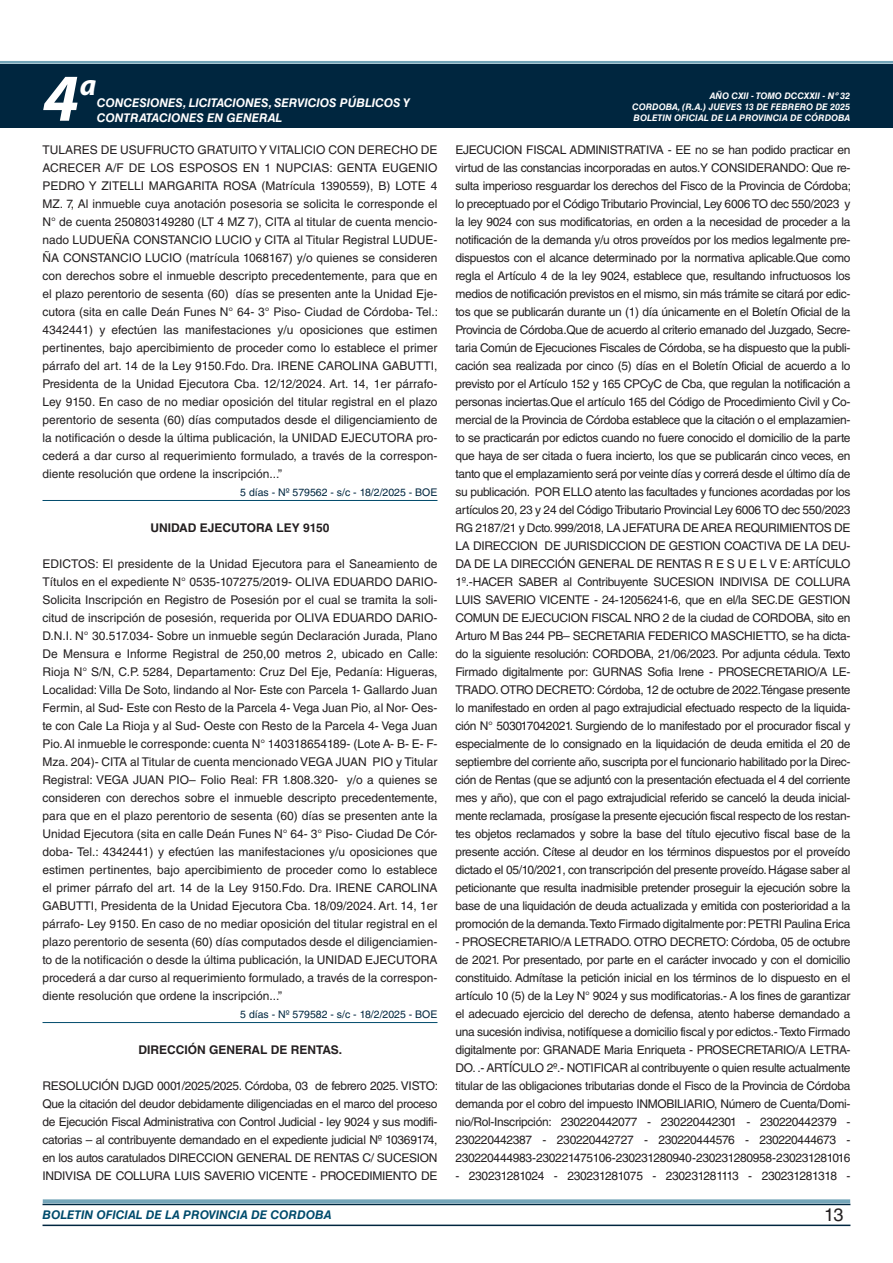
<style>
.page{position:relative;width:893px;height:1263px;background:#fff}
.page>*{position:absolute;margin:0;border:0;box-sizing:border-box;transform-origin:0 0}
.t1{font:italic 700 67.5px "Myriad Pro";color:#fff}
.t2{font:italic 700 30px "Myriad Pro";color:#fff}
.t3{font:18px "Helvetica LT Std";color:#231f20}
.TEXTO_BASE{font:12px/18px "Helvetica LT Std";letter-spacing:-.025em;color:#231f20;text-align:justify}
.t4{font:italic 700 12px/14.4px "Helvetica LT Std";color:#fff}
.RESUELVE{font:700 12px "Helvetica LT Std";color:#231f20}
.t5{font:italic 700 12px "Helvetica LT Std";color:#004b6c}
.FECHA_DE_VENCIMIENTO{font:10.5px "Helvetica LT Std";color:#00263f}
.t6{font:italic 700 9px/10.8px "Helvetica LT Std";color:#fff;text-align:right}
</style>
<div class="page">
<div style="left:0;top:61px;width:893px;height:6px;background:#fff;opacity:.75"></div>
<hr style="left:43px;top:1224px;width:807px;height:2px;background:#00263f">
<div style="left:42px;top:1198px;width:809px;height:8px;background:#fff;opacity:.75"></div>
<div style="left:0;top:64px;width:893px;height:64px;background:#00263f"></div>
<hr style="left:43px;top:500px;width:394px;height:1px;background:#004b6c">
<hr style="left:43px;top:1022px;width:394px;height:1px;background:#004b6c">
<h1 class="t1" style="left:43px;top:54px;width:38px">4</h1>
<h2 class="t2" style="left:80px;top:66px;width:18px">a</h2>
<p class="t4" style="left:97px;top:96px;width:315px">CONCESIONES, LICITACIONES, SERVICIOS PÚBLICOS Y<br>CONTRATACIONES EN GENERAL</p>
<p class="TEXTO_BASE" style="left:43px;top:141px;width:397px">TULARES DE USUFRUCTO GRATUITO Y VITALICIO CON DERECHO DE ACRECER A/F DE LOS ESPOSOS EN 1 NUPCIAS: GENTA EUGENIO PEDRO Y ZITELLI MARGARITA ROSA (Matrícula 1390559), B) LOTE 4<br>MZ. 7, Al inmueble cuya anotación posesoria se solicita le corresponde el N° de cuenta 250803149280 (LT 4 MZ 7), CITA al titular de cuenta mencio&shy;nado LUDUEÑA CONSTANCIO LUCIO y CITA al Titular Registral LUDUE-ÑA CONSTANCIO LUCIO (matrícula 1068167) y/o quienes se consideren con derechos sobre el inmueble descripto precedentemente, para que en el plazo perentorio de sesenta (60) días se presenten ante la Unidad Eje&shy;cutora (sita en calle Deán Funes N° 64- 3° Piso- Ciudad de Córdoba- Tel.:<br>4342441) y efectúen las manifestaciones y/u oposiciones que estimen pertinentes, bajo apercibimiento de proceder como lo establece el primer párrafo del art. 14 de la Ley 9150.Fdo. Dra. IRENE CAROLINA GABUTTI, Presidenta de la Unidad Ejecutora Cba. 12/12/2024. Art. 14, 1er párrafo-Ley 9150. En caso de no mediar oposición del titular registral en el plazo perentorio de sesenta (60) días computados desde el diligenciamiento de la notificación o desde la última publicación, la UNIDAD EJECUTORA pro&shy;cederá a dar curso al requerimiento formulado, a través de la correspon&shy;diente resolución que ordene la inscripción...”</p>
<p class="FECHA_DE_VENCIMIENTO" style="left:240px;top:486px;width:199px">5 días - Nº 579562 - s/c - 18/2/2025 - BOE</p>
<p class="RESUELVE" style="left:150px;top:520px;width:181px">UNIDAD EJECUTORA LEY 9150</p>
<p class="TEXTO_BASE" style="left:43px;top:555px;width:397px">EDICTOS: El presidente de la Unidad Ejecutora para el Saneamiento de Títulos en el expediente N° 0535-107275/2019- OLIVA EDUARDO DARIO-Solicita Inscripción en Registro de Posesión por el cual se tramita la soli&shy;citud de inscripción de posesión, requerida por OLIVA EDUARDO DARIO-D.N.I. N° 30.517.034- Sobre un inmueble según Declaración Jurada, Plano De Mensura e Informe Registral de 250,00 metros 2, ubicado en Calle:<br>Rioja N° S/N, C.P. 5284, Departamento: Cruz Del Eje, Pedanía: Higueras, Localidad: Villa De Soto, lindando al Nor- Este con Parcela 1- Gallardo Juan Fermin, al Sud- Este con Resto de la Parcela 4- Vega Juan Pio, al Nor- Oes&shy;te con Cale La Rioja y al Sud- Oeste con Resto de la Parcela 4- Vega Juan Pio. Al inmueble le corresponde: cuenta N° 140318654189- (Lote A- B- E- F-Mza. 204)- CITA al Titular de cuenta mencionado VEGA JUAN PIO y Titular Registral: VEGA JUAN PIO– Folio Real: FR 1.808.320- y/o a quienes se consideren con derechos sobre el inmueble descripto precedentemente, para que en el plazo perentorio de sesenta (60) días se presenten ante la Unidad Ejecutora (sita en calle Deán Funes N° 64- 3° Piso- Ciudad De Cór&shy;doba- Tel.: 4342441) y efectúen las manifestaciones y/u oposiciones que estimen pertinentes, bajo apercibimiento de proceder como lo establece el primer párrafo del art. 14 de la Ley 9150.Fdo. Dra. IRENE CAROLINA GABUTTI, Presidenta de la Unidad Ejecutora Cba. 18/09/2024. Art. 14, 1er párrafo- Ley 9150. En caso de no mediar oposición del titular registral en el plazo perentorio de sesenta (60) días computados desde el diligenciamien&shy;to de la notificación o desde la última publicación, la UNIDAD EJECUTORA procederá a dar curso al requerimiento formulado, a través de la correspon&shy;diente resolución que ordene la inscripción...”</p>
<p class="FECHA_DE_VENCIMIENTO" style="left:240px;top:1008px;width:199px">5 días - Nº 579582 - s/c - 18/2/2025 - BOE</p>
<p class="RESUELVE" style="left:138px;top:1042px;width:205px">DIRECCIÓN GENERAL DE RENTAS.</p>
<p class="TEXTO_BASE" style="left:43px;top:1077px;width:397px">RESOLUCIÓN DJGD 0001/2025/2025. Córdoba, 03 de febrero 2025. VISTO:<br>Que la citación del deudor debidamente diligenciadas en el marco del proceso de Ejecución Fiscal Administrativa con Control Judicial - ley 9024 y sus modifi&shy;catorias – al contribuyente demandado en el expediente judicial Nº 10369174, en los autos caratulados DIRECCION GENERAL DE RENTAS C/ SUCESION INDIVISA DE COLLURA LUIS SAVERIO VICENTE - PROCEDIMIENTO DE</p>
<p class="t6" style="left:632px;top:91px;width:220px">AÑO CXII - TOMO DCCXXII - Nº 32<br>CORDOBA, (R.A.) JUEVES 13 DE FEBRERO DE 2025</p>
<p class="t6" style="left:634px;top:112px;width:218px">BOLETIN OFICIAL DE LA PROVINCIA DE CÓRDOBA</p>
<p class="TEXTO_BASE" style="left:455px;top:141px;width:397px">EJECUCION FISCAL ADMINISTRATIVA - EE no se han podido practicar en virtud de las constancias incorporadas en autos.Y CONSIDERANDO: Que re&shy;sulta imperioso resguardar los derechos del Fisco de la Provincia de Córdoba; lo preceptuado por el Código Tributario Provincial, Ley 6006 TO dec 550/2023 y la ley 9024 con sus modificatorias, en orden a la necesidad de proceder a la notificación de la demanda y/u otros proveídos por los medios legalmente pre&shy;dispuestos con el alcance determinado por la normativa aplicable.Que como regla el Artículo 4 de la ley 9024, establece que, resultando infructuosos los medios de notificación previstos en el mismo, sin más trámite se citará por edic&shy;tos que se publicarán durante un (1) día únicamente en el Boletín Oficial de la Provincia de Córdoba.Que de acuerdo al criterio emanado del Juzgado, Secre&shy;taria Común de Ejecuciones Fiscales de Córdoba, se ha dispuesto que la publi&shy;cación sea realizada por cinco (5) días en el Boletín Oficial de acuerdo a lo previsto por el Artículo 152 y 165 CPCyC de Cba, que regulan la notificación a personas inciertas.Que el artículo 165 del Código de Procedimiento Civil y Co&shy;mercial de la Provincia de Córdoba establece que la citación o el emplazamien&shy;to se practicarán por edictos cuando no fuere conocido el domicilio de la parte que haya de ser citada o fuera incierto, los que se publicarán cinco veces, en tanto que el emplazamiento será por veinte días y correrá desde el último día de su publicación. POR ELLO atento las facultades y funciones acordadas por los artículos 20, 23 y 24 del Código Tributario Provincial Ley 6006 TO dec 550/2023<br>RG 2187/21 y Dcto. 999/2018, LA JEFATURA DE AREA REQURIMIENTOS DE LA DIRECCION DE JURISDICCION DE GESTION COACTIVA DE LA DEU-DA DE LA DIRECCIÓN GENERAL DE RENTAS R E S U E L V E: ARTÍCULO 1º.-HACER SABER al Contribuyente SUCESION INDIVISA DE COLLURA LUIS SAVERIO VICENTE - 24-12056241-6, que en el/la SEC.DE GESTION COMUN DE EJECUCION FISCAL NRO 2 de la ciudad de CORDOBA, sito en Arturo M Bas 244 PB– SECRETARIA FEDERICO MASCHIETTO, se ha dicta&shy;do la siguiente resolución: CORDOBA, 21/06/2023. Por adjunta cédula. Texto Firmado digitalmente por: GURNAS Sofia Irene - PROSECRETARIO/A LE-TRADO. OTRO DECRETO: Córdoba, 12 de octubre de 2022.Téngase presente lo manifestado en orden al pago extrajudicial efectuado respecto de la liquida&shy;ción N° 503017042021. Surgiendo de lo manifestado por el procurador fiscal y especialmente de lo consignado en la liquidación de deuda emitida el 20 de septiembre del corriente año, suscripta por el funcionario habilitado por la Direc&shy;ción de Rentas (que se adjuntó con la presentación efectuada el 4 del corriente mes y año), que con el pago extrajudicial referido se canceló la deuda inicial&shy;mente reclamada, prosígase la presente ejecución fiscal respecto de los restan&shy;tes objetos reclamados y sobre la base del título ejecutivo fiscal base de la presente acción. Cítese al deudor en los términos dispuestos por el proveído dictado el 05/10/2021, con transcripción del presente proveído. Hágase saber al peticionante que resulta inadmisible pretender proseguir la ejecución sobre la base de una liquidación de deuda actualizada y emitida con posterioridad a la promoción de la demanda. Texto Firmado digitalmente por: PETRI Paulina Erica</p>
<p class="TEXTO_BASE" style="left:455px;top:933px;width:396px">- PROSECRETARIO/A LETRADO. OTRO DECRETO: Córdoba, 05 de octubre de 2021. Por presentado, por parte en el carácter invocado y con el domicilio constituido. Admítase la petición inicial en los términos de lo dispuesto en el artículo 10 (5) de la Ley N° 9024 y sus modificatorias.- A los fines de garantizar el adecuado ejercicio del derecho de defensa, atento haberse demandado a una sucesión indivisa, notifíquese a domicilio fiscal y por edictos.- Texto Firmado digitalmente por: GRANADE Maria Enriqueta - PROSECRETARIO/A LETRA-DO. .- ARTÍCULO 2º.- NOTIFICAR al contribuyente o quien resulte actualmente titular de las obligaciones tributarias donde el Fisco de la Provincia de Córdoba demanda por el cobro del impuesto INMOBILIARIO, Número de Cuenta/Domi&shy;nio/Rol-Inscripción: 230220442077 - 230220442301 - 230220442379 - 230220442387 - 230220442727 - 230220444576 - 230220444673 - 230220444983 - 230221475106 - 230231280940 - 230231280958 - 230231281016</p>
<p class="TEXTO_BASE" style="left:455px;top:1167px;width:396px">- 230231281024 - 230231281075 - 230231281113 - 230231281318 -</p>
<p class="t5" style="left:43px;top:1208px;width:290px">BOLETIN OFICIAL DE LA PROVINCIA DE CORDOBA</p>
<h3 class="t3" style="left:824px;top:1204px;width:21px">13</h3>
</div>
